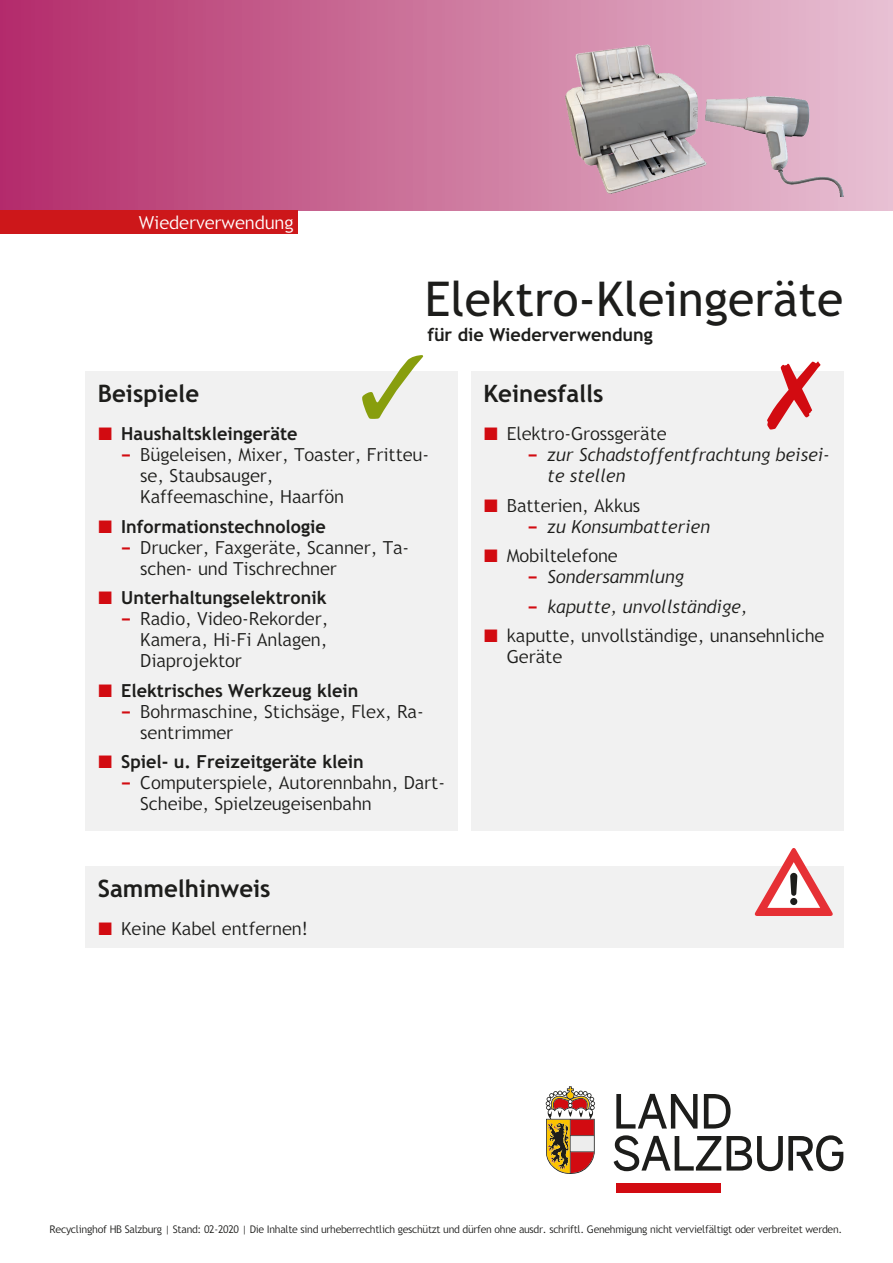
<style>
.page{position:relative;width:893px;height:1263px;background:#fff}
.page>*{position:absolute;margin:0;border:0;box-sizing:border-box;transform-origin:0 0}
.Produkttitel{font:48px "Trebuchet SBG2";color:#1d1d1b}
.t1{font:700 24px "Trebuchet SBG2";color:#1d1d1b}
.t2{font:300 18px/21px "Trebuchet SBG2";color:#1d1d1b}
.ASN{font:700 18px "Trebuchet SBG2";color:#1d1d1b}
.t3{font:italic 300 18px/21px "Trebuchet SBG2";color:#1d1d1b}
.t4{font:300 18px "Trebuchet SBG2";color:#fff}
.t5{font:300 10.5px "Trebuchet SBG2";letter-spacing:-.02em;color:#1d1d1b}
.s1{color:#d20b11}
.s2{font-weight:900;color:#d20b11}
.s3{font-weight:900;font-style:normal;color:#d20b11}
</style>
<div class="page">
<div style="left:0;top:0;width:893px;height:210px;background:linear-gradient(to right,#b32d6a,#e8c2d4)"></div>
<svg style="left:546px;top:1086px;width:49px;height:88px"></svg>
<div style="left:616px;top:1184px;width:105px;height:9px;background:#d20b11"></div>
<svg style="left:614px;top:1094px;width:229px;height:77px"></svg>
<div style="left:0;top:210px;width:298px;height:24px;background:#cd171a"></div>
<div style="left:471px;top:372px;width:372px;height:459px;background:#f1f1f1"></div>
<svg style="left:767px;top:361px;width:53px;height:68px"></svg>
<div style="left:85px;top:372px;width:373px;height:459px;background:#f1f1f1"></div>
<svg style="left:362px;top:355px;width:61px;height:64px"></svg>
<div style="left:85px;top:867px;width:758px;height:81px;background:#f1f1f1"></div>
<svg style="left:754px;top:848px;width:79px;height:68px"></svg>
<img style="left:542px;top:14px;width:301px;height:182px">
<p class="t4" style="left:139px;top:212px;width:156px">Wiederverwendung</p>
<p class="Produkttitel" style="left:425px;top:271px;width:420px">Elektro-Kleingeräte</p>
<p class="ASN" style="left:427px;top:324px;width:227px">für die Wiederverwendung</p>
<p class="t1" style="left:98px;top:379px;width:103px">Beispiele</p>
<p class="ASN" style="left:98px;top:422px;width:201px"><span class="s1">■</span> Haushaltskleingeräte</p>
<p class="t2" style="left:140px;top:444px;width:290px;text-indent:-20px"><span class="s2">−</span> Bügeleisen, Mixer, Toaster, Fritteu&shy;se, Staubsauger,<br>Kaffeemaschine, Haarfön</p>
<p class="ASN" style="left:98px;top:515px;width:229px"><span class="s1">■</span> Informationstechnologie</p>
<p class="t2" style="left:140px;top:537px;width:270px;text-indent:-20px"><span class="s2">−</span> Drucker, Faxgeräte, Scanner, Ta&shy;schen- und Tischrechner</p>
<p class="ASN" style="left:98px;top:586px;width:230px"><span class="s1">■</span> Unterhaltungselektronik</p>
<p class="t2" style="left:140px;top:608px;width:190px;text-align:justify;text-indent:-20px"><span class="s2">−</span> Radio, Video-Rekorder, Kamera, Hi-Fi Anlagen, Diaprojektor</p>
<p class="ASN" style="left:98px;top:679px;width:262px"><span class="s1">■</span> Elektrisches Werkzeug klein</p>
<p class="t2" style="left:140px;top:701px;width:285px;text-indent:-20px"><span class="s2">−</span> Bohrmaschine, Stichsäge, Flex, Ra&shy;sentrimmer</p>
<p class="ASN" style="left:98px;top:750px;width:267px"><span class="s1">■</span> Spiel- u. Freizeitgeräte klein</p>
<p class="t2" style="left:140px;top:772px;width:306px;text-indent:-20px"><span class="s2">−</span> Computerspiele, Autorennbahn, Dart-<br>Scheibe, Spielzeugeisenbahn</p>
<p class="t1" style="left:98px;top:874px;width:174px">Sammelhinweis</p>
<p class="t2" style="left:98px;top:918px;width:211px"><span class="s1">■</span> Keine Kabel entfernen!</p>
<p class="t1" style="left:483px;top:379px;width:122px">Keinesfalls</p>
<p class="t2" style="left:484px;top:423px;width:184px"><span class="s1">■</span> Elektro-Grossgeräte</p>
<p class="t3" style="left:547px;top:444px;width:284px;text-indent:-20px"><span class="s3">−</span> zur Schadstoffentfrachtung beisei&shy;te stellen</p>
<p class="t2" style="left:484px;top:495px;width:158px"><span class="s1">■</span> Batterien, Akkus</p>
<p class="t3" style="left:528px;top:516px;width:184px"><span class="s3">−</span> zu Konsumbatterien</p>
<p class="t2" style="left:484px;top:545px;width:135px"><span class="s1">■</span> Mobiltelefone</p>
<p class="t3" style="left:528px;top:566px;width:158px"><span class="s3">−</span> Sondersammlung</p>
<p class="t3" style="left:528px;top:596px;width:221px"><span class="s3">−</span> kaputte, unvollständige,</p>
<p class="t2" style="left:507px;top:625px;width:319px;text-indent:-23px"><span class="s1">■</span> kaputte, unvollständige, unansehnliche<br>Geräte</p>
<p class="t5" style="left:50px;top:1223px;width:794px">Recyclinghof HB Salzburg | Stand: 02-2020 | Die Inhalte sind urheberrechtlich geschützt und dürfen ohne ausdr. schriftl. Genehmigung nicht vervielfältigt oder verbreitet werden.</p>
</div>
